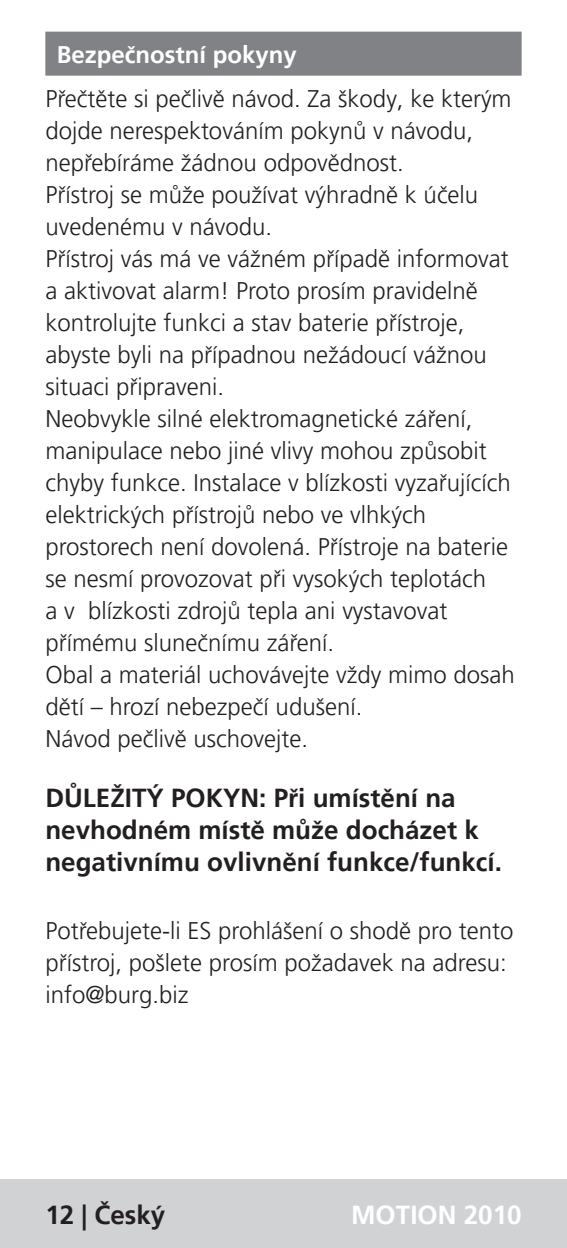
<style>
.page{position:relative;width:567px;height:1248px;background:#fff}
.page>*{position:absolute;margin:0;border:0;box-sizing:border-box;transform-origin:0 0}
.t1{font:700 26px/32px "Frutiger LT Pro";color:#231f20}
.t2{font:700 26px "Frutiger LT Pro";color:#fff}
.t3{font:300 24px/32px "Frutiger LT Pro";color:#231f20}
.t4{font:700 24px "Frutiger LT Pro";color:#fff}
</style>
<div class="page">
<div style="left:0;top:1179px;width:567px;height:68px;background:#d1d2d4"></div>
<div style="left:45px;top:32px;width:477px;height:44px;background:#808285"></div>
<p class="t4" style="left:57px;top:41px;width:242px">Bezpečnostní pokyny</p>
<p class="t3" style="left:45px;top:83px;width:471px">Přečtěte si pečlivě návod. Za škody, ke kterým dojde nerespektováním pokynů v návodu, nepřebíráme žádnou odpovědnost.<br>Přístroj se může používat výhradně k účelu uvedenému v návodu.<br>Přístroj vás má ve vážném případě informovat a aktivovat alarm! Proto prosím pravidelně kontrolujte funkci a stav baterie přístroje, abyste byli na případnou nežádoucí vážnou situaci připraveni.<br>Neobvykle silné elektromagnetické záření, manipulace nebo jiné vlivy mohou způsobit chyby funkce. Instalace v blízkosti vyzařujících elektrických přístrojů nebo ve vlhkých prostorech není dovolená. Přístroje na baterie se nesmí provozovat při vysokých teplotách<br>a v blízkosti zdrojů tepla ani vystavovat přímému slunečnímu záření.<br>Obal a materiál uchovávejte vždy mimo dosah dětí – hrozí nebezpečí udušení.<br>Návod pečlivě uschovejte.</p>
<p class="t1" style="left:45px;top:782px;width:458px">DŮLEŽITÝ POKYN: Při umístění na nevhodném místě může docházet k negativnímu ovlivnění funkce/funkcí.</p>
<p class="t3" style="left:45px;top:915px;width:470px">Potřebujete-li ES prohlášení o shodě pro tento přístroj, pošlete prosím požadavek na adresu: info@burg.biz</p>
<p class="t1" style="left:45px;top:1198px;width:121px">12 | Český</p>
<p class="t2" style="left:351px;top:1199px;width:172px">MOTION 2010</p>
</div>
